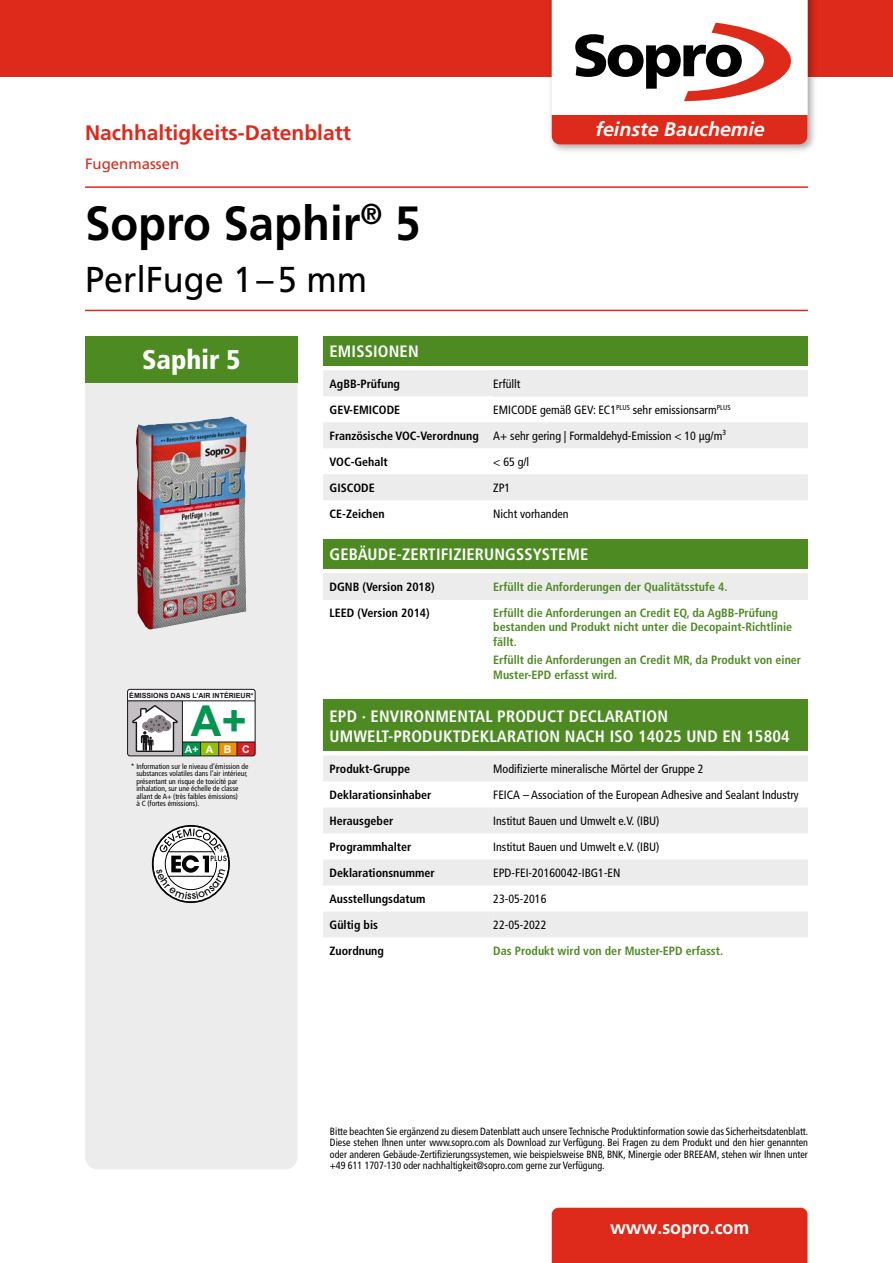
<style>
.page{position:relative;width:893px;height:1263px;background:#fff}
.page>*{position:absolute;margin:0;border:0;box-sizing:border-box;transform-origin:0 0}
.t1{font:700 48px "Frutiger LT Pro";color:#000;scale:.95 1}
.t2{font:700 42.6px "Arial";color:#00944f}
.t3{font:36px "Frutiger LT Pro";color:#000;scale:.95 1}
.t4{font:900 condensed 27px "Frutiger LT Pro";color:#fff}
.t5{font:700 21px "Frutiger LT Pro";color:#dd2a1b}
.t6{font:italic 700 19.65px "Frutiger LT Pro";color:#fff}
.t7{font:700 18.75px "Frutiger LT Pro";color:#fff;scale:.95 1}
.t8{font:700 condensed 16.5px/19.8px "Frutiger LT Pro";letter-spacing:.01em;color:#fff}
.t9{font:15px "Frutiger LT Pro";color:#dd2a1b}
.t10{font:condensed 12px/26px "Frutiger LT Pro";color:#000}
.t11{font:700 condensed 12px/14.4px "Frutiger LT Pro";color:#4e8a22}
.t12{font:700 condensed 12px "Frutiger LT Pro";color:#000}
.t13{font:condensed 10.5px/11.6px "Frutiger LT Pro";color:#000;text-align:justify;scale:.95 1}
.t14{font:700 10.5px "Arial";color:#fff}
.t15{font:condensed 7.5px/7.5px "Frutiger LT Pro";color:#000}
.t16{font:700 7.05px "Arial";color:#19161b}
.s1{font-weight:700}
</style>
<div class="page">
<div style="left:0;top:0;width:893px;height:77px;background:#dd2a1b"></div>
<div style="left:552px;top:1208px;width:255px;height:55px;background:#dd2a1b"></div>
<div style="left:547px;top:0;width:271px;height:155px;background:#000;opacity:.35"></div>
<svg style="left:552px;top:0;width:255px;height:145px"></svg>
<hr style="left:85px;top:186px;width:723px;height:2px;background:#dd2a1b">
<hr style="left:85px;top:310px;width:723px;height:1px;background:#dd2a1b">
<div style="left:85px;top:383px;width:213px;height:786px;background:#ececec"></div>
<img style="left:136px;top:417px;width:111px;height:212px">
<div style="left:152px;top:825px;width:78px;height:78px;border:2px solid #000;border-radius:50%"></div>
<div style="left:128px;top:689px;width:127px;height:67px;background:#fff;border-radius:2px"></div>
<div style="left:182px;top:742px;width:19px;height:14px;background:#00944f"></div>
<div style="left:201px;top:742px;width:18px;height:14px;background:#96c007"></div>
<div style="left:219px;top:742px;width:18px;height:14px;background:#ee9402"></div>
<div style="left:237px;top:742px;width:18px;height:14px;background:#d82025"></div>
<div style="left:128px;top:701px;width:54px;height:55px;background:#c4c0c3"></div>
<svg style="left:132px;top:705px;width:46px;height:47px"></svg>
<hr style="left:128px;top:700px;width:127px;height:1px;background:#19161b">
<hr style="left:182px;top:701px;width:1px;height:55px;background:#19161b">
<hr style="left:182px;top:742px;width:73px;height:1px;background:#19161b">
<svg style="left:237px;top:742px;width:1px;height:12px"></svg>
<svg style="left:218px;top:742px;width:1px;height:12px"></svg>
<div style="left:127px;top:689px;width:129px;height:67px;border:1px solid #19161b;border-radius:2px"></div>
<div style="left:323px;top:336px;width:485px;height:30px;background:#4e8a22"></div>
<svg style="left:323px;top:370px;width:485px;height:130px;fill:#ececec"></svg>
<div style="left:493px;top:370px;width:315px;height:26px;background:#ececec"></div>
<div style="left:323px;top:539px;width:485px;height:30px;background:#4e8a22"></div>
<div style="left:323px;top:573px;width:170px;height:26px;background:#ececec"></div>
<div style="left:493px;top:573px;width:315px;height:26px;background:#ececec"></div>
<div style="left:323px;top:700px;width:485px;height:51px;background:#4e8a22"></div>
<svg style="left:323px;top:756px;width:170px;height:181px"></svg>
<svg style="left:493px;top:756px;width:315px;height:181px;fill:#ececec"></svg>
<div style="left:85px;top:336px;width:213px;height:47px;background:#4e8a22"></div>
<svg style="left:156px;top:828px;width:71px;height:71px"></svg>
<h3 class="t5" style="left:85px;top:121px;width:268px">Nachhaltigkeits-Datenblatt</h3>
<h3 class="t6" style="left:595px;top:118px;width:171px">feinste Bauchemie</h3>
<h3 class="t9" style="left:85px;top:155px;width:96px">Fugenmassen</h3>
<h1 class="t1" style="left:85px;top:195px;width:354px">Sopro Saphir<sup>®</sup> 5</h1>
<h3 class="t3" style="left:85px;top:258px;width:299px">PerlFuge 1–5 mm</h3>
<h3 class="t4" style="left:142px;top:343px;width:100px">Saphir 5</h3>
<p class="t16" style="left:129px;top:690px;width:126px">ÉMISSIONS DANS L’AIR INTÉRIEUR*</p>
<h2 class="t2" style="left:191px;top:693px;width:57px">A+</h2>
<p class="t15" style="left:136px;top:762px;width:114px;text-indent:-6px">* Information sur le niveau d’émis sion de substances vola tiles dans l’air inté rieur, présentant un risque de toxi cité par inhalation, sur une échelle de classe allant de A+ (très faibles émis sions)<br>à C (fortes émissions).</p>
<p class="t14" style="left:185px;top:742px;width:66px">A+A B C</p>
<h3 class="t8" style="left:330px;top:341px;width:91px">EMISSIONEN</h3>
<p class="t12" style="left:330px;top:376px;width:72px">AgBB-Prüfung</p>
<p class="t10" style="left:493px;top:371px;width:29px">Erfüllt</p>
<p class="t12" style="left:330px;top:402px;width:72px">GEV-EMICODE</p>
<p class="t10" style="left:330px;top:397px;width:403px;text-indent:164px">EMICODE gemäß GEV: EC1<sup>PLUS</sup> sehr emissionsarm<sup>PLUS<br></sup><span class="s1">Französische VOC-Verordnung</span> A+ sehr gering | Formaldehyd-Emission &lt; 10 µg/m³<br><span class="s1">VOC-Gehalt</span></p>
<p class="t10" style="left:493px;top:449px;width:38px">&lt; 65 g/l</p>
<p class="t12" style="left:330px;top:480px;width:47px">GISCODE</p>
<p class="t10" style="left:493px;top:475px;width:19px">ZP1</p>
<p class="t12" style="left:330px;top:506px;width:57px">CE-Zeichen</p>
<p class="t10" style="left:493px;top:501px;width:77px">Nicht vorhanden</p>
<h3 class="t8" style="left:330px;top:544px;width:260px">GEBÄUDE-ZERTIFIZIERUNGSSYSTEME</h3>
<p class="t12" style="left:330px;top:579px;width:107px">DGNB (Version 2018)</p>
<p class="t11" style="left:493px;top:579px;width:236px">Erfüllt die Anforderungen der Qualitätsstufe 4.</p>
<p class="t12" style="left:330px;top:605px;width:102px">LEED (Version 2014)</p>
<p class="t11" style="left:493px;top:605px;width:300px">Erfüllt die Anforderungen an Credit EQ, da AgBB-Prüfung bestanden und Produkt nicht unter die Decopaint-Richtlinie fällt.</p>
<p class="t11" style="left:493px;top:653px;width:309px">Erfüllt die Anforderungen an Credit MR, da Produkt von einer<br>Muster-EPD erfasst wird.</p>
<h3 class="t8" style="left:330px;top:706px;width:462px">EPD · ENVIRONMENTAL PRODUCT DECLARATION<br>UMWELT-PRODUKTDEKLARATION NACH ISO 14025 UND EN 15804</h3>
<p class="t12" style="left:330px;top:762px;width:82px">Produkt-Gruppe</p>
<p class="t10" style="left:493px;top:756px;width:212px">Modifizierte mineralische Mörtel der Gruppe 2</p>
<p class="t12" style="left:330px;top:788px;width:103px">Deklarationsinhaber</p>
<p class="t10" style="left:493px;top:782px;width:307px">FEICA – Association of the European Adhesive and Sealant Industry</p>
<p class="t12" style="left:330px;top:814px;width:65px">Herausgeber</p>
<p class="t10" style="left:493px;top:808px;width:168px">Institut Bauen und Umwelt e.V. (IBU)</p>
<p class="t12" style="left:330px;top:840px;width:83px">Programmhalter</p>
<p class="t10" style="left:493px;top:834px;width:168px">Institut Bauen und Umwelt e.V. (IBU)</p>
<p class="t12" style="left:330px;top:866px;width:107px">Deklarationsnummer</p>
<p class="t10" style="left:493px;top:860px;width:129px">EPD-FEI-20160042-IBG1-EN</p>
<p class="t12" style="left:330px;top:892px;width:97px">Ausstellungsdatum</p>
<p class="t10" style="left:493px;top:886px;width:55px">23-05-2016</p>
<p class="t12" style="left:330px;top:918px;width:50px">Gültig bis</p>
<p class="t10" style="left:493px;top:912px;width:55px">22-05-2022</p>
<p class="t12" style="left:330px;top:944px;width:56px">Zuordnung</p>
<p class="t11" style="left:493px;top:944px;width:231px">Das Produkt wird von der Muster-EPD erfasst.</p>
<p class="t13" style="left:330px;top:1125px;width:505px">Bitte beachten Sie ergänzend zu diesem Datenblatt auch unsere Technische Produktinformation sowie das Sicherheitsdatenblatt.<br>Diese stehen Ihnen unter www.sopro.com als Download zur Verfügung. Bei Fragen zu dem Produkt und den hier genannten oder anderen Gebäude-Zertifizierungssystemen, wie beispielsweise BNB, BNK, Minergie oder BREEAM, stehen wir Ihnen unter +49 611 1707-130 oder nachhaltigkeit@sopro.com gerne zur Verfügung.</p>
<h3 class="t7" style="left:610px;top:1217px;width:148px">www.sopro.com</h3>
</div>
